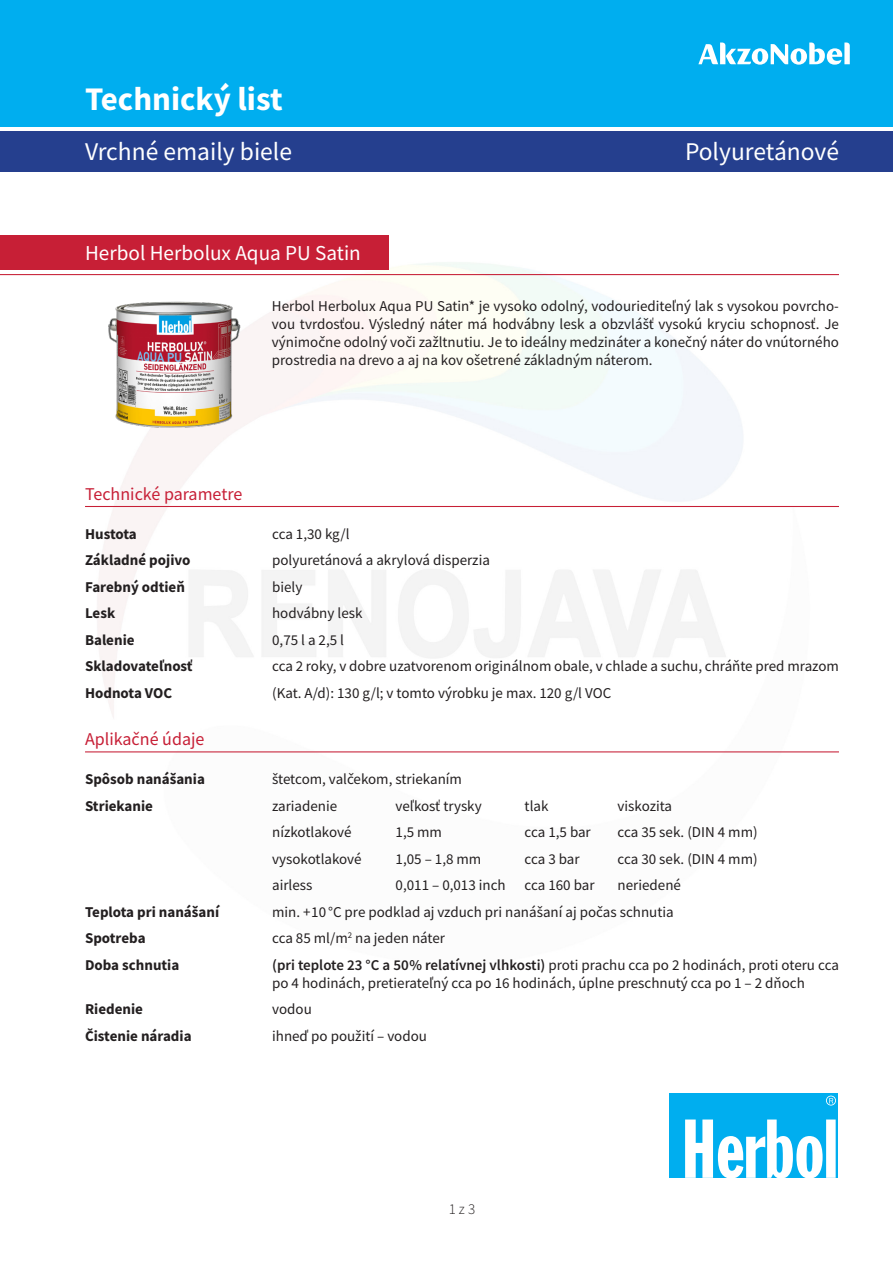
<style>
.page{position:relative;width:893px;height:1263px;background:#fff}
.page>*{position:absolute;margin:0;border:0;box-sizing:border-box;transform-origin:0 0}
.t1{font:700 33px "Source Sans Pro";color:#fff}
.t2{font:25.5px "Source Sans Pro";color:#fff}
.Výrobok{font:21.3px "Source Sans Pro";color:#fff}
.Sekcia{font:18px "Source Sans Pro";color:#c71f36}
.techn_parametre{font:15px/18px "Source Sans Pro";color:#231f20}
.Text{font:15px/18px "Source Sans Pro";color:#231f20;text-align:justify}
.techn_parametre-2{font:700 15px "Source Sans Pro";color:#231f20}
.techn_parametre-3{font:700 15px "Source Sans Pro";letter-spacing:-.02em;color:#231f20}
.t3{font:300 15px "Source Sans Pro";color:#231f20}
.s1{font-weight:600}
</style>
<div class="page">
<img style="left:85px;top:236px;width:754px;height:517px">
<div style="left:0;top:131px;width:893px;height:41px;background:#253f8e"></div>
<div style="left:0;top:235px;width:388px;height:35px;background:#c71f36"></div>
<hr style="left:85px;top:506px;width:754px;height:1px;background:#c71f36">
<hr style="left:85px;top:751px;width:754px;height:1px;background:#c71f36">
<hr style="left:0;top:274px;width:839px;height:1px;background:#c71f36">
<div style="left:0;top:0;width:893px;height:126px;background:#00aeef"></div>
<svg style="left:698px;top:43px;width:152px;height:22px"></svg>
<div style="left:670px;top:1093px;width:168px;height:85px;background:#00aeef"></div>
<svg style="left:685px;top:1095px;width:151px;height:83px"></svg>
<img style="left:103px;top:295px;width:145px;height:137px">
<p class="t1" style="left:85px;top:77px;width:199px">Technický list</p>
<p class="t2" style="left:85px;top:136px;width:209px">Vrchné emaily biele</p>
<p class="Výrobok" style="left:85px;top:239px;width:277px">Herbol Herbolux Aqua PU Satin</p>
<p class="t2" style="left:685px;top:136px;width:155px">Polyuretánové</p>
<p class="Text" style="left:272px;top:297px;width:569px">Herbol Herbolux Aqua PU Satin* je vysoko odolný, vodouriediteľný lak s vysokou povrcho&shy;vou tvrdosťou. Výsledný náter má hodvábny lesk a obzvlášť vysokú kryciu schopnosť. Je výnimočne odolný voči zažltnutiu. Je to ideálny medzináter a konečný náter do vnútorného prostredia na drevo a aj na kov ošetrené základným náterom.</p>
<p class="Sekcia" style="left:85px;top:482px;width:159px">Technické parametre</p>
<p class="techn_parametre-3" style="left:85px;top:524px;width:53px">Hustota</p>
<p class="techn_parametre" style="left:272px;top:525px;width:79px">cca 1,30 kg/l</p>
<p class="techn_parametre-2" style="left:85px;top:550px;width:107px">Základné pojivo</p>
<p class="techn_parametre" style="left:272px;top:551px;width:219px">polyuretánová a akrylová disperzia</p>
<p class="techn_parametre-2" style="left:85px;top:577px;width:101px">Farebný odtieň</p>
<p class="techn_parametre" style="left:272px;top:578px;width:32px">biely</p>
<p class="techn_parametre-2" style="left:85px;top:603px;width:32px">Lesk</p>
<p class="techn_parametre" style="left:272px;top:604px;width:92px">hodvábny lesk</p>
<p class="techn_parametre-2" style="left:85px;top:630px;width:51px">Balenie</p>
<p class="techn_parametre" style="left:272px;top:631px;width:73px">0,75 l a 2,5 l</p>
<p class="techn_parametre-2" style="left:85px;top:656px;width:109px">Skladovateľnosť</p>
<p class="techn_parametre" style="left:272px;top:657px;width:568px">cca 2 roky, v dobre uzatvorenom originálnom obale, v chlade a suchu, chráňte pred mrazom</p>
<p class="techn_parametre-2" style="left:85px;top:683px;width:89px">Hodnota VOC</p>
<p class="techn_parametre" style="left:272px;top:684px;width:341px">(Kat. A/d): 130 g/l; v tomto výrobku je max. 120 g/l VOC</p>
<p class="Sekcia" style="left:85px;top:727px;width:121px">Aplikačné údaje</p>
<p class="techn_parametre-2" style="left:85px;top:769px;width:121px">Spôsob nanášania</p>
<p class="techn_parametre" style="left:272px;top:770px;width:191px">štetcom, valčekom, striekaním</p>
<p class="techn_parametre-2" style="left:85px;top:796px;width:70px">Striekanie</p>
<p class="techn_parametre" style="left:272px;top:797px;width:67px">zariadenie</p>
<p class="techn_parametre" style="left:396px;top:797px;width:88px">veľkosť trysky</p>
<p class="techn_parametre" style="left:525px;top:797px;width:25px">tlak</p>
<p class="techn_parametre" style="left:618px;top:797px;width:56px">viskozita</p>
<p class="techn_parametre" style="left:272px;top:823px;width:81px">nízkotlakové</p>
<p class="techn_parametre" style="left:396px;top:823px;width:48px">1,5 mm</p>
<p class="techn_parametre" style="left:525px;top:823px;width:68px">cca 1,5 bar</p>
<p class="techn_parametre" style="left:618px;top:823px;width:142px">cca 35 sek. (DIN 4 mm)</p>
<p class="techn_parametre" style="left:272px;top:850px;width:91px">vysokotlakové</p>
<p class="techn_parametre" style="left:396px;top:850px;width:87px">1,05 – 1,8 mm</p>
<p class="techn_parametre" style="left:525px;top:850px;width:57px">cca 3 bar</p>
<p class="techn_parametre" style="left:618px;top:850px;width:142px">cca 30 sek. (DIN 4 mm)</p>
<p class="techn_parametre" style="left:272px;top:876px;width:42px">airless</p>
<p class="techn_parametre" style="left:396px;top:876px;width:112px">0,011 – 0,013 inch</p>
<p class="techn_parametre" style="left:525px;top:876px;width:71px">cca 160 bar</p>
<p class="techn_parametre" style="left:618px;top:876px;width:65px">neriedené</p>
<p class="techn_parametre-2" style="left:85px;top:902px;width:136px">Teplota pri nanášaní</p>
<p class="techn_parametre" style="left:272px;top:903px;width:403px">min. +10 °C pre podklad aj vzduch pri nanášaní aj počas schnutia</p>
<p class="techn_parametre-2" style="left:85px;top:928px;width:62px">Spotreba</p>
<p class="techn_parametre" style="left:272px;top:929px;width:174px">cca 85 ml/m<sup>2</sup> na jeden náter</p>
<p class="techn_parametre-2" style="left:85px;top:955px;width:96px">Doba schnutia</p>
<p class="techn_parametre" style="left:272px;top:956px;width:568px"><span class="s1">(pri teplote 23 °C a 50% relatívnej vlhkosti)</span> proti prachu cca po 2 hodinách, proti oteru cca po 4 hodinách, pretierateľný cca po 16 hodinách, úplne preschnutý cca po 1 – 2 dňoch</p>
<p class="techn_parametre-2" style="left:85px;top:999px;width:59px">Riedenie</p>
<p class="techn_parametre" style="left:272px;top:1000px;width:41px">vodou</p>
<p class="techn_parametre-2" style="left:85px;top:1026px;width:108px">Čistenie náradia</p>
<p class="techn_parametre" style="left:272px;top:1027px;width:156px">ihneď po použití – vodou</p>
<p class="t3" style="left:449px;top:1200px;width:28px">1 z 3</p>
</div>
